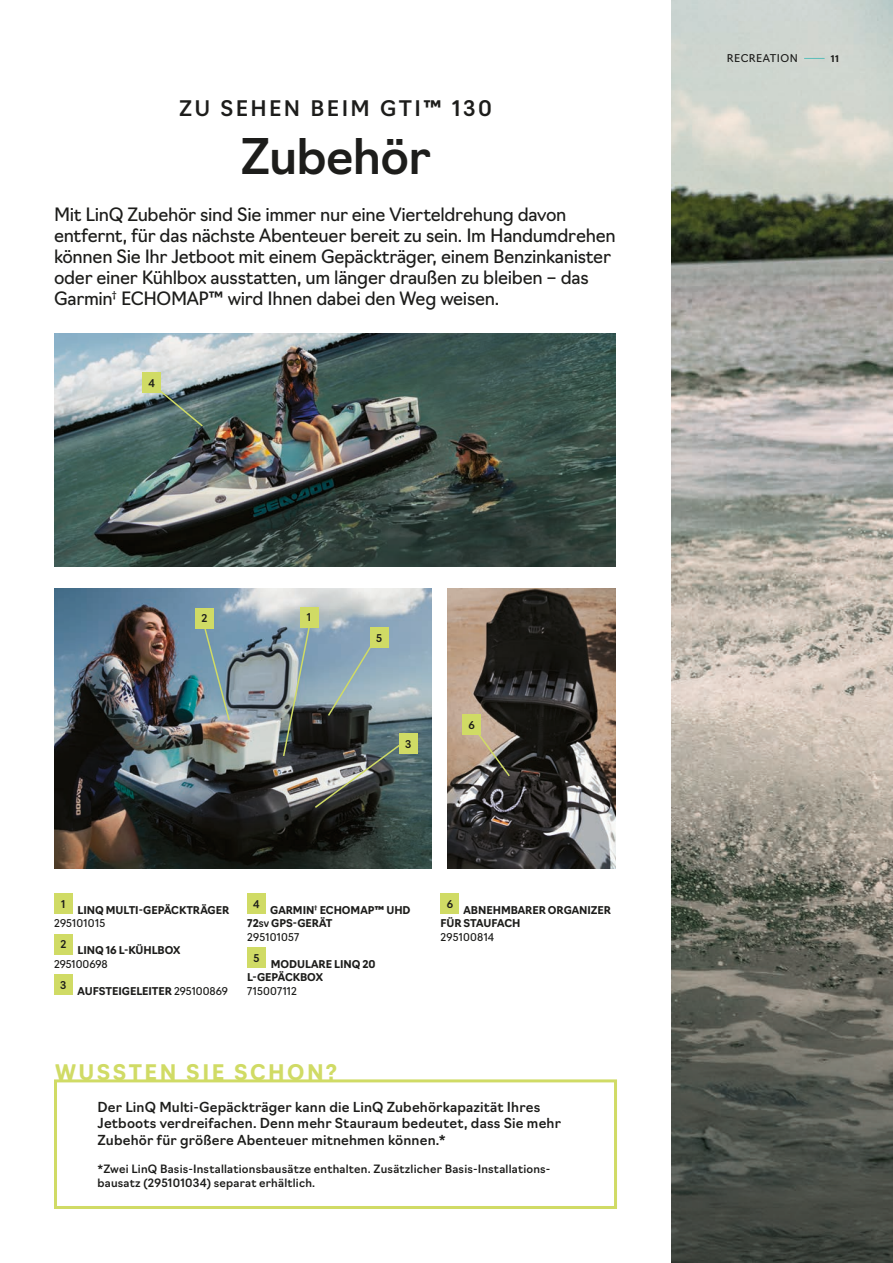
<style>
.page{position:relative;width:893px;height:1263px;background:#fff}
.page>*{position:absolute;margin:0;border:0;box-sizing:border-box;transform-origin:0 0}
.Title_Name_Product{font:500 48px "Navigo";letter-spacing:-.015em;color:#1d1d1b}
.SubTitle{font:500 21px "Navigo";letter-spacing:.11em;color:#1d1d1b}
.Citation_Titre__DidYouKnow{font:700 21px "Navigo";letter-spacing:.115em;color:#d0db65}
.Subtile{font:18px/21px "Navigo";letter-spacing:-.015em;color:#1d1d1b}
.Texte_courant{font:500 13.5px/16.5px "Navigo";letter-spacing:.01em;color:#1d1d1b}
.Texte_courant-2{font:500 11.25px/14.2px "Navigo";letter-spacing:.02em;color:#1d1d1b}
.t1{font:700 10.5px/13.5px "Navigo";color:#1d1d1b}
.t2{font:500 10.5px "Navigo";color:#1d1d1b}
.t3{font:10.5px "Navigo";letter-spacing:.045em;color:#1d1d1b}
.t4{font:700 9px "Navigo";color:#1d1d1b}
.s1{font-weight:400}
.s2{font-size:7.5px}
</style>
<div class="page">
<img style="left:671px;top:0;width:222px;height:913px">
<img style="left:54px;top:334px;width:562px;height:233px">
<div style="left:142px;top:372px;width:19px;height:21px;background:#d0db65"></div>
<img style="left:54px;top:588px;width:377px;height:281px">
<div style="left:195px;top:608px;width:19px;height:21px;background:#d0db65"></div>
<div style="left:399px;top:733px;width:19px;height:21px;background:#d0db65"></div>
<svg style="left:155px;top:386px;width:49px;height:42px;background:#5d736d"></svg>
<svg style="left:203px;top:627px;width:28px;height:95px;background:#7e9ca8"></svg>
<svg style="left:282px;top:617px;width:121px;height:192px;background:#6f7c7f"></svg>
<img style="left:447px;top:588px;width:169px;height:281px">
<div style="left:300px;top:607px;width:19px;height:20px;background:#d0db65"></div>
<svg style="left:469px;top:722px;width:42px;height:56px;background:#938475"></svg>
<div style="left:462px;top:714px;width:19px;height:21px;background:#d0db65"></div>
<svg style="left:671px;top:913px;width:222px;height:350px;background:#565951"></svg>
<div style="left:54px;top:1079px;width:563px;height:130px;border:3px solid #d0db65"></div>
<div style="left:54px;top:893px;width:19px;height:21px;background:#d0db65"></div>
<div style="left:54px;top:934px;width:19px;height:20px;background:#d0db65"></div>
<div style="left:54px;top:974px;width:19px;height:21px;background:#d0db65"></div>
<div style="left:247px;top:893px;width:19px;height:21px;background:#d0db65"></div>
<div style="left:247px;top:947px;width:19px;height:21px;background:#d0db65"></div>
<div style="left:440px;top:893px;width:19px;height:21px;background:#d0db65"></div>
<svg style="left:804px;top:58px;width:21px;height:1px"></svg>
<p class="SubTitle" style="left:179px;top:92px;width:314px">ZU SEHEN BEIM GTI™ 130</p>
<p class="Title_Name_Product" style="left:240px;top:119px;width:192px">Zubehör</p>
<p class="Subtile" style="left:54px;top:203px;width:563px">Mit LinQ Zubehör sind Sie immer nur eine Vierteldrehung davon entfernt, für das nächste Abenteuer bereit zu sein. Im Handumdrehen können Sie Ihr Jetboot mit einem Gepäckträger, einem Benzinkanister oder einer Kühlbox ausstatten, um länger draußen zu bleiben – das Garmin<sup>†</sup> ECHOMAP™ wird Ihnen dabei den Weg weisen.</p>
<p class="t2" style="left:148px;top:374px;width:8px">4</p>
<p class="t2" style="left:201px;top:610px;width:7px">2</p>
<p class="t2" style="left:307px;top:609px;width:6px">1</p>
<p class="t2" style="left:376px;top:629px;width:8px">5</p>
<p class="t2" style="left:405px;top:735px;width:8px">3</p>
<p class="t2" style="left:468px;top:716px;width:8px">6</p>
<p class="t2" style="left:61px;top:895px;width:6px">1</p>
<p class="t1" style="left:54px;top:902px;width:177px;text-indent:23px">LINQ MULTI-GEPÄCKTRÄGER<br><span class="s1">295101015</span></p>
<p class="t2" style="left:60px;top:936px;width:7px">2</p>
<p class="t1" style="left:54px;top:943px;width:128px;text-indent:23px">LINQ 16 L-KÜHLBOX<br><span class="s1">295100698</span></p>
<p class="t2" style="left:60px;top:976px;width:8px">3</p>
<p class="t1" style="left:77px;top:983px;width:152px">AUFSTEIGELEITER <span class="s1">295100869</span></p>
<p class="t2" style="left:253px;top:895px;width:8px">4</p>
<p class="t1" style="left:247px;top:902px;width:165px;text-indent:23px">GARMIN<sup>†</sup> ECHOMAP™ UHD<br>72<span class="s2">SV</span> GPS-GERÄT<br><span class="s1">295101057</span></p>
<p class="t2" style="left:254px;top:949px;width:8px">5</p>
<p class="t1" style="left:247px;top:956px;width:130px;text-indent:23px">MODULARE LINQ 20<br>L-GEPÄCKBOX<br><span class="s1">715007112</span></p>
<p class="t2" style="left:447px;top:895px;width:8px">6</p>
<p class="t1" style="left:440px;top:902px;width:172px;text-indent:23px">ABNEHMBARER ORGANIZER<br>FÜR STAUFACH<br><span class="s1">295100814</span></p>
<p class="Citation_Titre__DidYouKnow" style="left:55px;top:1056px;width:284px">WUSSTEN SIE SCHON?</p>
<p class="Texte_courant" style="left:97px;top:1097px;width:465px">Der LinQ Multi-Gepäckträger kann die LinQ Zubehörkapazität Ihres<br>Jetboots verdreifachen. Denn mehr Stauraum bedeutet, dass Sie mehr<br>Zubehör für größere Abenteuer mitnehmen können.*</p>
<p class="Texte_courant-2" style="left:97px;top:1160px;width:454px">*Zwei LinQ Basis-Installationsbausätze enthalten. Zusätzlicher Basis-Installations&shy;bausatz (295101034) separat erhältlich.</p>
<p class="t3" style="left:727px;top:50px;width:72px">RECREATION</p>
<p class="t4" style="left:831px;top:52px;width:10px">11</p>
</div>
